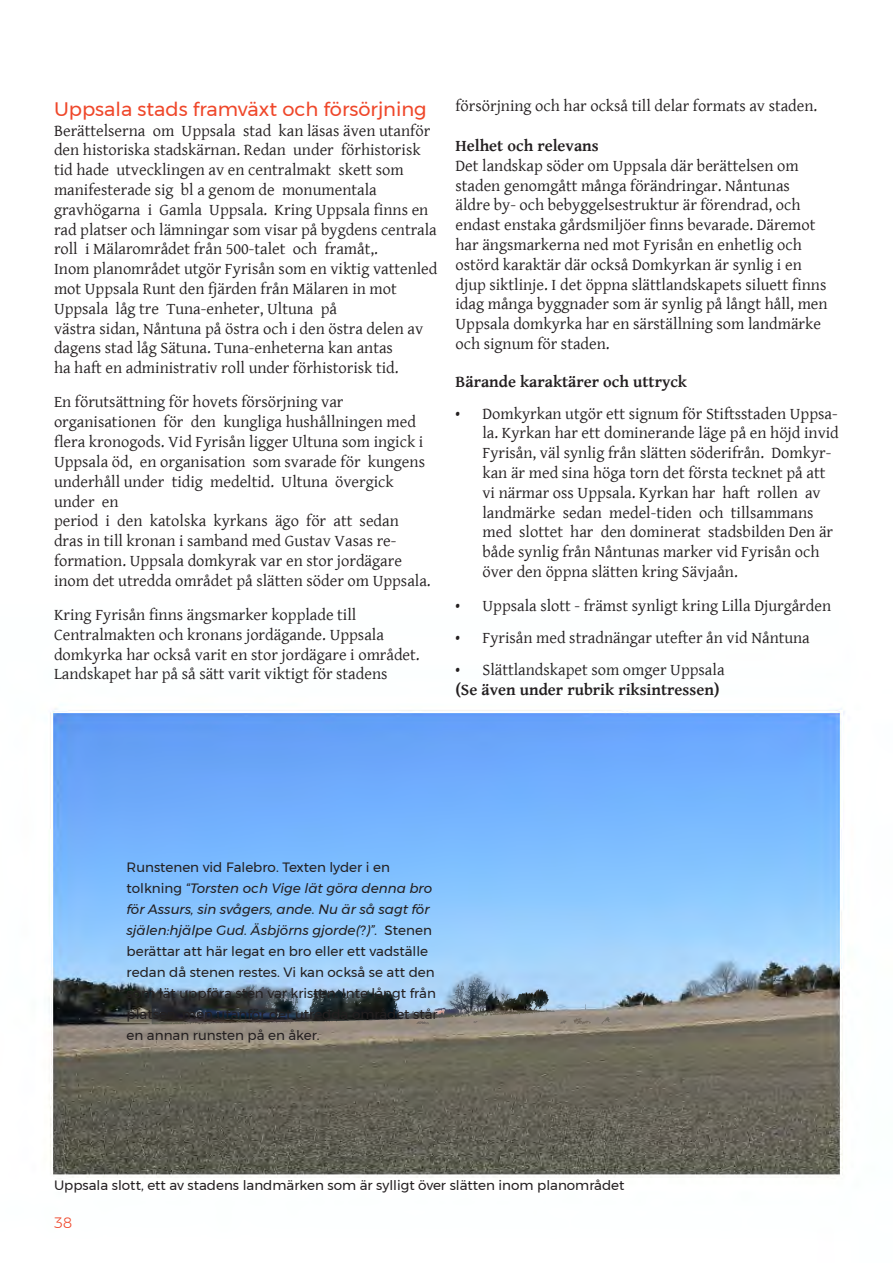
<style>
.page{position:relative;width:893px;height:1263px;background:#fff}
.page>*{position:absolute;margin:0;border:0;box-sizing:border-box;transform-origin:0 0}
.rubrik3{font:19.5px "Montserrat";color:#ef472a}
.t1{font:16.5px/19.8px "Gentium Basic";color:#231f20}
.t2{font:700 16.5px "Gentium Basic";color:#231f20}
.t3{font:300 15px "Montserrat";color:#ef472a}
.faktatext{font:13.5px/21px "Montserrat";color:#231f20}
.s1{font-style:italic}
</style>
<div class="page">
<img style="left:49px;top:708px;width:796px;height:470px">
<p class="rubrik3" style="left:54px;top:94px;width:374px">Uppsala stads framväxt och försörjning</p>
<p class="t1" style="left:54px;top:120px;width:384px">Berättelserna om Uppsala stad kan läsas även utanför den historiska stadskärnan. Redan under förhistorisk tid hade utvecklingen av en centralmakt skett som manifesterade sig bl a genom de monumentala gravhögarna i Gamla Uppsala. Kring Uppsala finns en rad platser och lämningar som visar på bygdens centrala roll i Mälarområdet från 500-talet och framåt,.</p>
<p class="t1" style="left:54px;top:259px;width:385px">Inom planområdet utgör Fyrisån som en viktig vattenled mot Uppsala Runt den fjärden från Mälaren in mot<br>Uppsala låg tre Tuna-enheter, Ultuna på</p>
<p class="t1" style="left:54px;top:318px;width:371px">västra sidan, Nåntuna på östra och i den östra delen av dagens stad låg Sätuna. Tuna-enheterna kan antas</p>
<p class="t1" style="left:54px;top:358px;width:346px">ha haft en administrativ roll under förhistorisk tid.</p>
<p class="t1" style="left:54px;top:392px;width:373px">En förutsättning för hovets försörjning var organisationen för den kungliga hushållningen med flera kronogods. Vid Fyrisån ligger Ultuna som ingick i Uppsala öd, en organisation som svarade för kungens underhåll under tidig medeltid. Ultuna övergick under en</p>
<p class="t1" style="left:54px;top:511px;width:346px">period i den katolska kyrkans ägo för att sedan</p>
<p class="t1" style="left:54px;top:530px;width:344px">dras in till kronan i samband med Gustav Vasas re-</p>
<p class="t1" style="left:54px;top:550px;width:378px">formation. Uppsala domkyrak var en stor jordägare inom det utredda området på slätten söder om Uppsala.</p>
<p class="t1" style="left:54px;top:604px;width:367px">Kring Fyrisån finns ängsmarker kopplade till Centralmakten och kronans jordägande. Uppsala domkyrka har också varit en stor jordägare i området.<br>Landskapet har på så sätt varit viktigt för stadens</p>
<p class="t1" style="left:455px;top:96px;width:363px">försörjning och har också till delar formats av staden.</p>
<p class="t2" style="left:455px;top:133px;width:145px">Helhet och relevans</p>
<p class="t1" style="left:455px;top:155px;width:374px">Det landskap söder om Uppsala där berättelsen om staden genomgått många förändringar. Nåntunas äldre by- och bebyggelsestruktur är förendrad, och endast enstaka gårdsmiljöer finns bevarade. Däremot har ängsmarkerna ned mot Fyrisån en enhetlig och ostörd karaktär där också Domkyrkan är synlig i en djup siktlinje. I det öppna slättlandskapets siluett finns idag många byggnader som är synlig på långt håll, men Uppsala domkyrka har en särställning som landmärke och signum för staden.</p>
<p class="t2" style="left:455px;top:369px;width:233px">Bärande karaktärer och uttryck</p>
<p class="t1" style="left:482px;top:403px;width:358px;text-indent:-27px">• Domkyrkan utgör ett signum för Stiftsstaden Uppsa&shy;la. Kyrkan har ett dominerande läge på en höjd invid Fyrisån, väl synlig från slätten söderifrån. Domkyr&shy;kan är med sina höga torn det första tecknet på att vi närmar oss Uppsala. Kyrkan har haft rollen av landmärke sedan medel-tiden och tillsammans med slottet har den dominerat stadsbilden Den är både synlig från Nåntunas marker vid Fyrisån och över den öppna slätten kring Sävjaån.</p>
<p class="t1" style="left:455px;top:595px;width:377px">• Uppsala slott - främst synligt kring Lilla Djurgården</p>
<p class="t1" style="left:455px;top:627px;width:356px">• Fyrisån med stradnängar utefter ån vid Nåntuna</p>
<p class="t1" style="left:455px;top:659px;width:271px">• Slättlandskapet som omger Uppsala</p>
<p class="t2" style="left:455px;top:677px;width:265px">(Se även under rubrik riksintressen)</p>
<p class="faktatext" style="left:127px;top:857px;width:313px">Runstenen vid Falebro. Texten lyder i en tolkning <span class="s1">“Torsten och Vige lät göra denna bro för Assurs, sin svågers, ande. Nu är så sagt för själen:hjälpe Gud. Äsbjörns gjorde(?)”.</span> Stenen berättar att här legat en bro eller ett vadställe redan då stenen restes. Vi kan också se att den som lät uppföra sten var kristen. Inte långt från platsen, men utanför det utredda området står en annan runsten på en åker.</p>
<p class="faktatext" style="left:54px;top:1175px;width:572px">Uppsala slott, ett av stadens landmärken som är sylligt över slätten inom planområdet</p>
<p class="t3" style="left:54px;top:1211px;width:20px">38</p>
</div>
